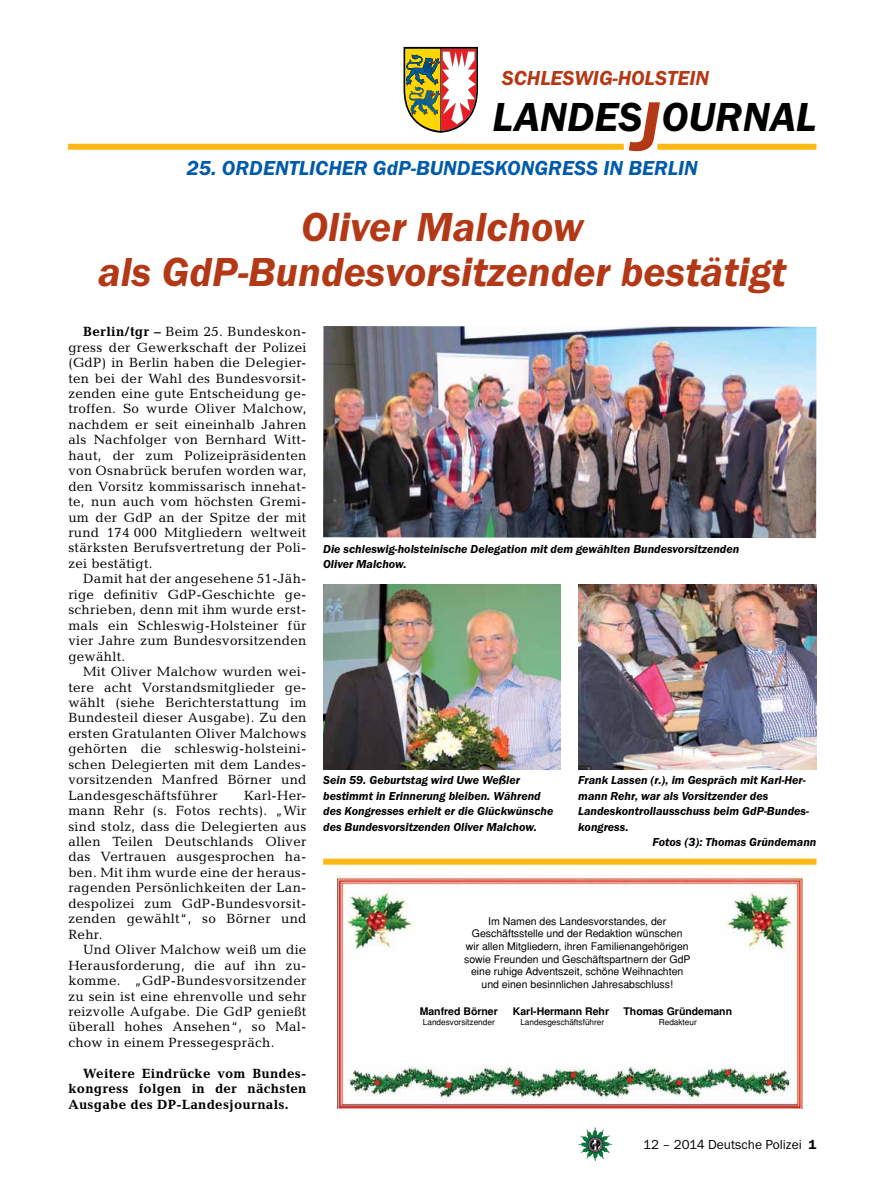
<style>
.page{position:relative;width:893px;height:1191px;background:#fff}
.page>*{position:absolute;margin:0;border:0;box-sizing:border-box;transform-origin:0 0}
.t1{font:italic 600 42px/45px "Franklin Gothic Itc T";color:#b33916;text-align:center}
.t2{font:italic 600 42px "Franklin Gothic Itc T";color:#000}
.t3{font:italic 600 21px "Franklin Gothic Itc T";color:#005baa}
.t4{font:italic 600 21px "Franklin Gothic Itc T";color:#b33916}
.t5{font:13.5px/15.5px "Candida";letter-spacing:.02em;color:#000;text-align:justify}
.t6{font:700 13.5px/15.5px "Candida";letter-spacing:.02em;color:#000;text-align:justify}
.t7{font:13.5px "Franklin Gothic Itc T";color:#000}
.t8{font:italic 600 12px/15.5px "Franklin Gothic Itc T";color:#000}
.t9{font:10.5px/12.6px "Helvetica";color:#000;text-align:center}
.t10{font:700 10.5px "Helvetica";color:#000}
.t11{font:8.25px "Helvetica";color:#000}
.s1{font-size:72px;color:#b33916}
.s2{font-weight:700}
.s3{font-weight:600}
</style>
<div class="page">
<img style="left:578px;top:1127px;width:17px;height:25px">
<svg style="left:404px;top:47px;width:74px;height:86px"></svg>
<div style="left:657px;top:144px;width:159px;height:6px;background:#fdb913"></div>
<div style="left:68px;top:144px;width:556px;height:6px;background:#fdb913"></div>
<img style="left:323px;top:326px;width:493px;height:212px">
<img style="left:323px;top:584px;width:238px;height:186px">
<img style="left:578px;top:584px;width:238px;height:186px">
<div style="left:323px;top:858px;width:493px;height:6px;background:#fdb913"></div>
<img style="left:337px;top:875px;width:465px;height:234px">
<h2 class="t4" style="left:502px;top:66px;width:209px">SCHLESWIG-HOLSTEIN</h2>
<h1 class="t2" style="left:492px;top:93px;width:325px">LANDES<span class="s1">J</span>OURNAL</h1>
<h2 class="t3" style="left:187px;top:156px;width:62px">25. Ordentlicher</h2>
<h2 class="t3" style="left:373px;top:156px;width:71px">GdP-Bundes</h2>
<h2 class="t3" style="left:495px;top:156px;width:27px">kongress</h2>
<h2 class="t3" style="left:603px;top:156px;width:51px">in Berlin</h2>
<h1 class="t1" style="left:98px;top:203px;width:690px">Oliver Malchow<br>als GdP-Bundesvorsitzender bestätigt</h1>
<p class="t5" style="left:68px;top:324px;width:240px;text-indent:15px"><span class="s2">Berlin/tgr –</span> Beim 25. Bundeskon&shy;gress der Gewerkschaft der Polizei (GdP) in Berlin haben die Delegier&shy;ten bei der Wahl des Bundesvorsit&shy;zenden eine gute Entscheidung ge&shy;troffen. So wurde Oliver Malchow, nachdem er seit eineinhalb Jahren als Nachfolger von Bernhard Witt&shy;haut, der zum Polizeipräsidenten von Osnabrück berufen worden war, den Vorsitz kommissarisch innehat&shy;te, nun auch vom höchsten Gremi&shy;um der GdP an der Spitze der mit rund 174 000 Mitgliedern weltweit stärksten Berufsvertretung der Poli&shy;zei bestätigt.</p>
<p class="t5" style="left:68px;top:571px;width:240px;text-indent:15px">Damit hat der angesehene 51-Jäh&shy;rige definitiv GdP-Geschichte ge&shy;schrieben, denn mit ihm wurde erst&shy;mals ein Schleswig-Holsteiner für vier Jahre zum Bundesvorsitzenden gewählt.</p>
<p class="t5" style="left:68px;top:664px;width:240px;text-indent:15px">Mit Oliver Malchow wurden wei&shy;tere acht Vorstandsmitglieder ge&shy;wählt (siehe Berichterstattung im Bundesteil dieser Ausgabe). Zu den ersten Gratulanten Oliver Malchows gehörten die schleswig-holsteini&shy;schen Delegierten mit dem Landes&shy;vorsitzenden Manfred Börner und Landesgeschäftsführer</p>
<p class="t5" style="left:68px;top:787px;width:240px;text-indent:176px">Karl-Her&shy;mann Rehr (s. Fotos rechts). „Wir sind stolz, dass die Delegierten aus allen Teilen Deutschlands Oliver das Vertrauen ausgesprochen ha&shy;ben. Mit ihm wurde eine der heraus&shy;ragenden Persönlichkeiten der Lan&shy;despolizei zum GdP-Bundesvorsit&shy;zenden gewählt“, so Börner und Rehr.</p>
<p class="t5" style="left:68px;top:942px;width:240px;text-indent:15px">Und Oliver Malchow weiß um die Herausforderung, die auf ihn zu&shy;komme. „GdP-Bundesvorsitzender zu sein ist eine ehrenvolle und sehr reizvolle Aufgabe. Die GdP genießt überall hohes Ansehen“, so Mal&shy;chow in einem Pressegespräch.</p>
<p class="t6" style="left:68px;top:1065px;width:240px;text-indent:15px">Weitere Eindrücke vom Bundes&shy;kongress folgen in der nächsten Ausgabe des DP-Landesjournals.</p>
<p class="t8" style="left:323px;top:540px;width:417px">Die schleswig-holsteinische Delegation mit dem gewählten Bundesvorsitzenden<br>Oliver Malchow.</p>
<p class="t8" style="left:323px;top:772px;width:232px">Sein 59. Geburtstag wird Uwe Weßler bestimmt in Erinnerung bleiben. Während des Kongresses erhielt er die Glückwünsche des Bundesvorsitzenden Oliver Malchow.</p>
<p class="t8" style="left:578px;top:772px;width:229px">Frank Lassen (r.), im Gespräch mit Karl-Her-</p>
<p class="t8" style="left:578px;top:788px;width:192px">mann Rehr, war als Vorsitzender des</p>
<p class="t8" style="left:578px;top:803px;width:232px">Landeskontrollausschuss beim GdP-Bundes-</p>
<p class="t8" style="left:578px;top:819px;width:52px">kongress.</p>
<p class="t8" style="left:653px;top:834px;width:165px">Fotos (3): Thomas Gründemann</p>
<p class="t9" style="left:464px;top:914px;width:228px">Im Namen des Landesvorstandes, der Geschäftsstelle und der Redaktion wünschen wir allen Mitgliedern, ihren Familienangehörigen sowie Freunden und Geschäftspartnern der GdP eine ruhige Adventszeit, schöne Weihnachten und einen besinnlichen Jahresabschluss!</p>
<p class="t10" style="left:420px;top:1005px;width:80px">Manfred Börner</p>
<p class="t10" style="left:513px;top:1005px;width:98px">Karl-Hermann Rehr</p>
<p class="t10" style="left:624px;top:1005px;width:110px">Thomas Gründemann</p>
<p class="t11" style="left:423px;top:1017px;width:73px">Landesvorsitzender</p>
<p class="t11" style="left:520px;top:1017px;width:85px">Landesgeschäftsführer</p>
<p class="t11" style="left:659px;top:1017px;width:40px">Redakteur</p>
<p class="t7" style="left:643px;top:1136px;width:175px">12 – 2014 Deutsche Polizei <span class="s3">1</span></p>
</div>
